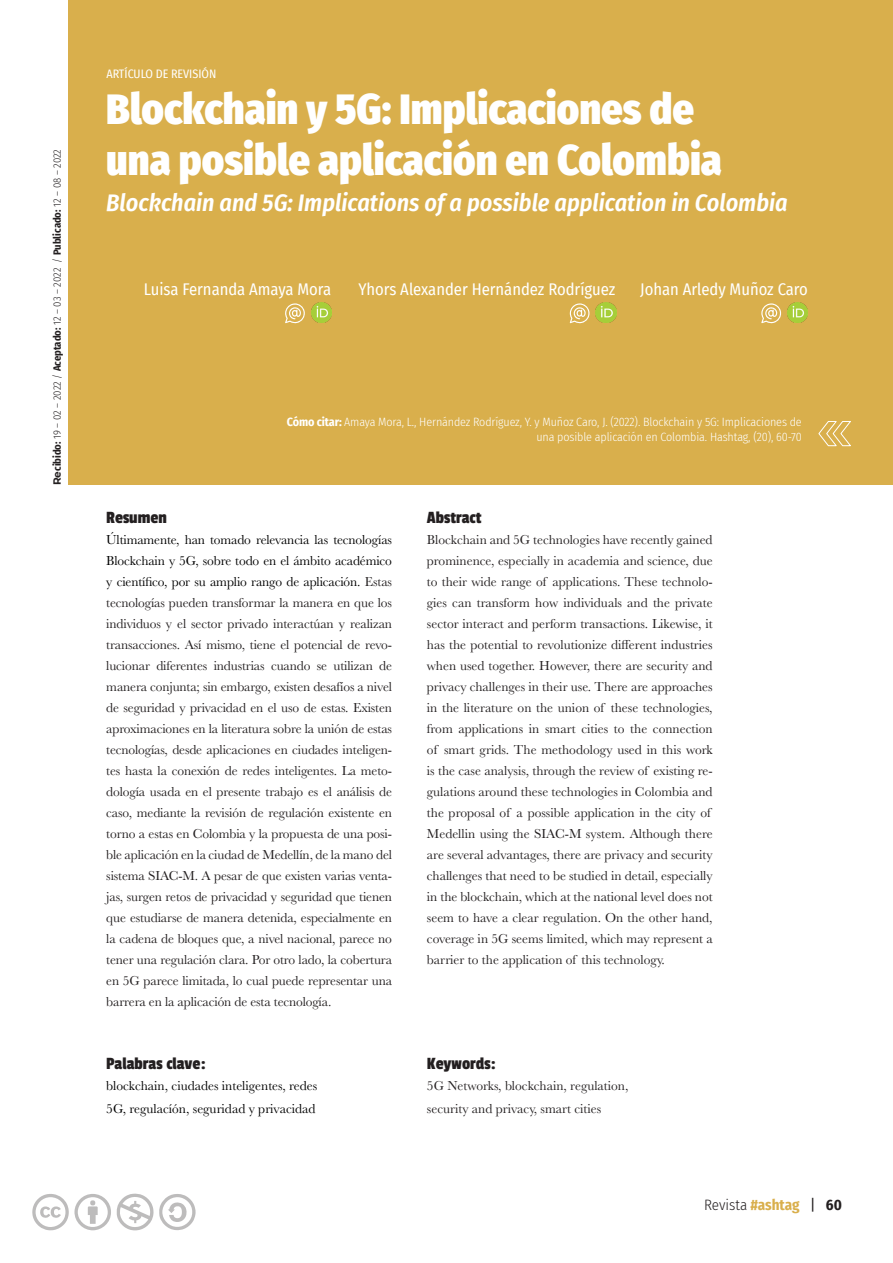
<style>
.page{position:relative;width:893px;height:1263px;background:#fff}
.page>*{position:absolute;margin:0;border:0;box-sizing:border-box;transform-origin:0 0}
.T1{font:900 42px/51px "Fira Sans Condensed";color:#fff}
.T1_ENG{font:italic 600 24px "Fira Sans Condensed";color:#fff}
.T2{font:18px "Passion One";color:#231f20}
.Nombre_autores{font:16.5px "Fira Sans Condensed";color:#fff}
.t1{font:300 15px "Fira Sans Condensed";color:#231f20}
.C1{font:13.5px/21px "Baskerville";color:#231f20}
.C1-2{font:13.5px/22.5px "Baskerville";color:#000}
.t2{font:300 12px/14.4px "Fira Sans Condensed";letter-spacing:-.01em;color:#fff;text-align:right}
.t3{font:12px "Fira Sans Condensed";color:#fff}
.t4{font:300 10.5px "Fira Sans Condensed";color:#231f20}
.s1{font-family:"Montserrat";font-weight:700}
.s2{font-weight:700}
.s3{color:#000}
.s4{font-weight:700;color:#d9af4c}
.s5{font-weight:400}
</style>
<div class="page">
<div style="left:68px;top:0;width:825px;height:484px;background:#d9af4c"></div>
<svg style="left:818px;top:421px;width:33px;height:25px"></svg>
<svg style="left:32px;top:1194px;width:79px;height:36px"></svg>
<svg style="left:117px;top:1193px;width:79px;height:37px"></svg>
<svg style="left:761px;top:303px;width:21px;height:20px"></svg>
<img style="left:787px;top:303px;width:21px;height:20px">
<svg style="left:570px;top:303px;width:20px;height:20px"></svg>
<img style="left:596px;top:303px;width:20px;height:20px">
<svg style="left:285px;top:303px;width:20px;height:20px"></svg>
<img style="left:311px;top:303px;width:21px;height:20px">
<p class="t4" style="left:50px;top:485px;width:338px;rotate:-90deg"><span class="s1">Re</span><span class="s2">cibido:</span> 19 – 02 – 2022 / <span class="s2">Aceptado:</span> 12 – 03 – 2022 / <span class="s2">Publicado:</span> 12 – 08 – 2022</p>
<p class="t3" style="left:106px;top:65px;width:111px">ARTÍCULO DE REVISIÓN</p>
<p class="T1" style="left:106px;top:80px;width:617px">Blockchain y 5G: Implicaciones de una posible aplicación en Colombia</p>
<p class="T1_ENG" style="left:106px;top:183px;width:683px">Blockchain and 5G: Implications of a possible application in Colombia</p>
<p class="Nombre_autores" style="left:144px;top:277px;width:189px">Luisa Fernanda Amaya Mora</p>
<p class="Nombre_autores" style="left:358px;top:277px;width:258px">Yhors Alexander Hernández Rodríguez</p>
<p class="Nombre_autores" style="left:640px;top:277px;width:169px">Johan Arledy Muñoz Caro</p>
<p class="t2" style="left:287px;top:415px;width:516px"><span class="s2">Cómo citar:</span> Amaya Mora, L., Hernández Rodríguez, Y. y Muñoz Caro, J. (2022). Blockchain y 5G: Implicaciones de una posible aplicación en Colombia. Hashtag, (20), 60-70</p>
<p class="T2" style="left:106px;top:508px;width:62px">Resumen</p>
<p class="C1" style="left:106px;top:529px;width:287px;text-align:justify"><span class="s3">Últimamente, han tomado relevancia las tecnologías Blockchain y 5G, sobre todo en el ámbito académico y científico, por su amplio rango de aplicación.</span> Estas tecnologías pueden transformar la manera en que los individuos y el sector privado interactúan y realizan transacciones. Así mismo, tiene el potencial de revo&shy;lucionar diferentes industrias cuando se utilizan de manera conjunta; sin embargo, existen desafíos a nivel de seguridad y privacidad en el uso de estas. Existen aproximaciones en la literatura sobre la unión de estas tecnologías, desde aplicaciones en ciudades inteligen&shy;tes hasta la conexión de redes inteligentes. La meto&shy;dología usada en el presente trabajo es el análisis de caso, mediante la revisión de regulación existente en torno a estas en Colombia y la propuesta de una posi&shy;ble aplicación en la ciudad de Medellín, de la mano del sistema SIAC-M. A pesar de que existen varias venta&shy;jas, surgen retos de privacidad y seguridad que tienen que estudiarse de manera detenida, especialmente en la cadena de bloques que, a nivel nacional, parece no tener una regulación clara. Por otro lado, la cobertura en 5G parece limitada, lo cual puede representar una barrera en la aplicación de esta tecnología.</p>
<p class="T2" style="left:106px;top:1054px;width:101px">Palabras clave:</p>
<p class="C1-2" style="left:106px;top:1075px;width:213px">blockchain, ciudades inteligentes, redes<br>5G, regulacíón, seguridad y privacidad</p>
<p class="T2" style="left:427px;top:508px;width:56px">Abstract</p>
<p class="C1" style="left:427px;top:529px;width:287px">Blockchain and 5G technologies have recently gained prominence, especially in academia and science, due to their wide range of applications. These technolo&shy;gies can transform how individuals and the private sector interact and perform transactions. Likewise, it has the potential to revolutionize different industries when used together. However, there are security and privacy challenges in their use. There are approaches in the literature on the union of these technologies, from applications in smart cities to the connection of smart grids. The methodology used in this work is the case analysis, through the review of existing re&shy;gulations around these technologies in Colombia and the proposal of a possible application in the city of Medellin using the SIAC-M system. Although there are several advantages, there are privacy and security challenges that need to be studied in detail, especially in the blockchain, which at the national level does not seem to have a clear regulation. On the other hand, coverage in 5G seems limited, which may represent a barrier to the application of this technology.</p>
<p class="T2" style="left:427px;top:1054px;width:71px">Keywords:</p>
<p class="C1" style="left:427px;top:1075px;width:203px;line-height:22.5px">5G Networks, blockchain, regulation, security and privacy, smart cities</p>
<p class="t1" style="left:704px;top:1194px;width:139px">Revista <span class="s4">#ashtag</span> <span class="s5">|</span> <span class="s2">60</span></p>
</div>
